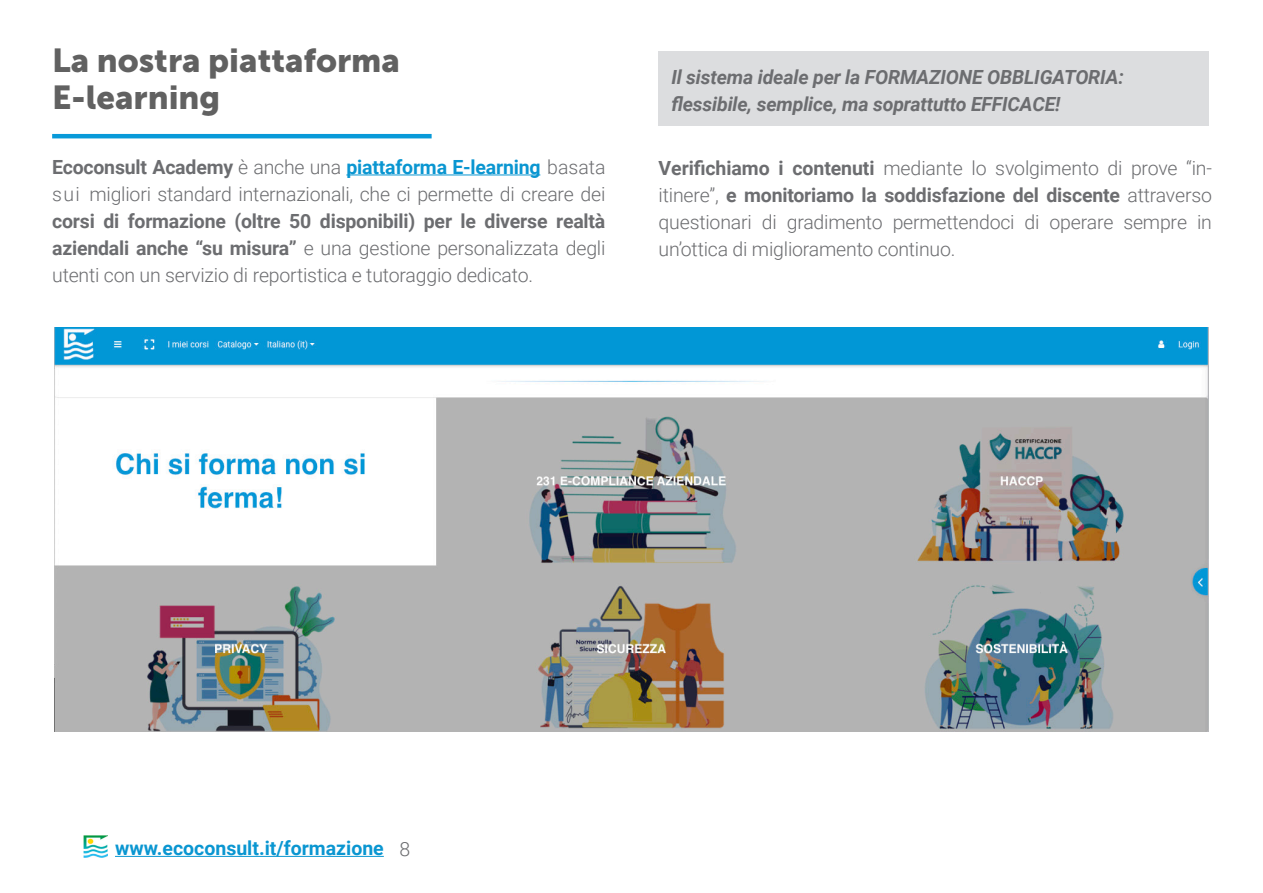
<style>
.page{position:relative;width:1263px;height:893px;background:#fff}
.page>*{position:absolute;margin:0;border:0;box-sizing:border-box;transform-origin:0 0}
.t1{font:33px "Museo Sans 900";color:#616161}
.t2{font:300 19.5px/27px "Roboto";letter-spacing:-.01em;color:#6c6d70;text-align:justify}
.t3{font:italic 700 19.5px "Roboto";letter-spacing:-.01em;color:#6c6d70}
.t4{font:700 19.5px "Roboto";color:#0a96d1}
.s1{font-weight:700}
.s2{font-weight:700;color:#0a96d1}
.s3{font-weight:300;color:#6c6d70}
</style>
<div class="page">
<hr style="left:115px;top:856px;width:269px;height:1px;background:#0a96d1">
<img style="left:84px;top:835px;width:24px;height:23px">
<hr style="left:52px;top:134px;width:380px;height:4px;background:#099ad9">
<hr style="left:346px;top:174px;width:194px;height:1px;background:#0a96d1">
<img style="left:54px;top:327px;width:1155px;height:404px">
<div style="left:659px;top:51px;width:550px;height:74px;background:#dcdddf"></div>
<p class="t1" style="left:52px;top:41px;width:349px">La nostra piattaforma</p>
<p class="t1" style="left:52px;top:79px;width:170px">E-learning</p>
<p class="t3" style="left:671px;top:64px;width:454px">Il sistema ideale per la FORMAZIONE OBBLIGATORIA:</p>
<p class="t3" style="left:671px;top:91px;width:391px">flessibile, semplice, ma soprattutto EFFICACE!</p>
<p class="t2" style="left:52px;top:152px;width:555px"><span class="s1">Ecoconsult Academy</span> è anche una <span class="s2">piattaforma E-learning</span> basata sui migliori standard internazionali, che ci permette di creare dei <span class="s1">corsi di formazione (oltre 50 disponibili) per le diverse realtà aziendali anche “su misura”</span> e una gestione personalizzata degli utenti con un servizio di reportistica e tutoraggio dedicato.</p>
<p class="t2" style="left:659px;top:154px;width:555px"><span class="s1">Verifichiamo i contenuti</span> mediante lo svolgimento di prove “in&shy;itinere”, <span class="s1">e monitoriamo la soddisfazione del discente</span> attraverso questionari di gradimento permettendoci di operare sempre in un’ottica di miglioramento continuo.</p>
<p class="t4" style="left:115px;top:834px;width:297px">www.ecoconsult.it/formazione <span class="s3">8</span></p>
</div>
